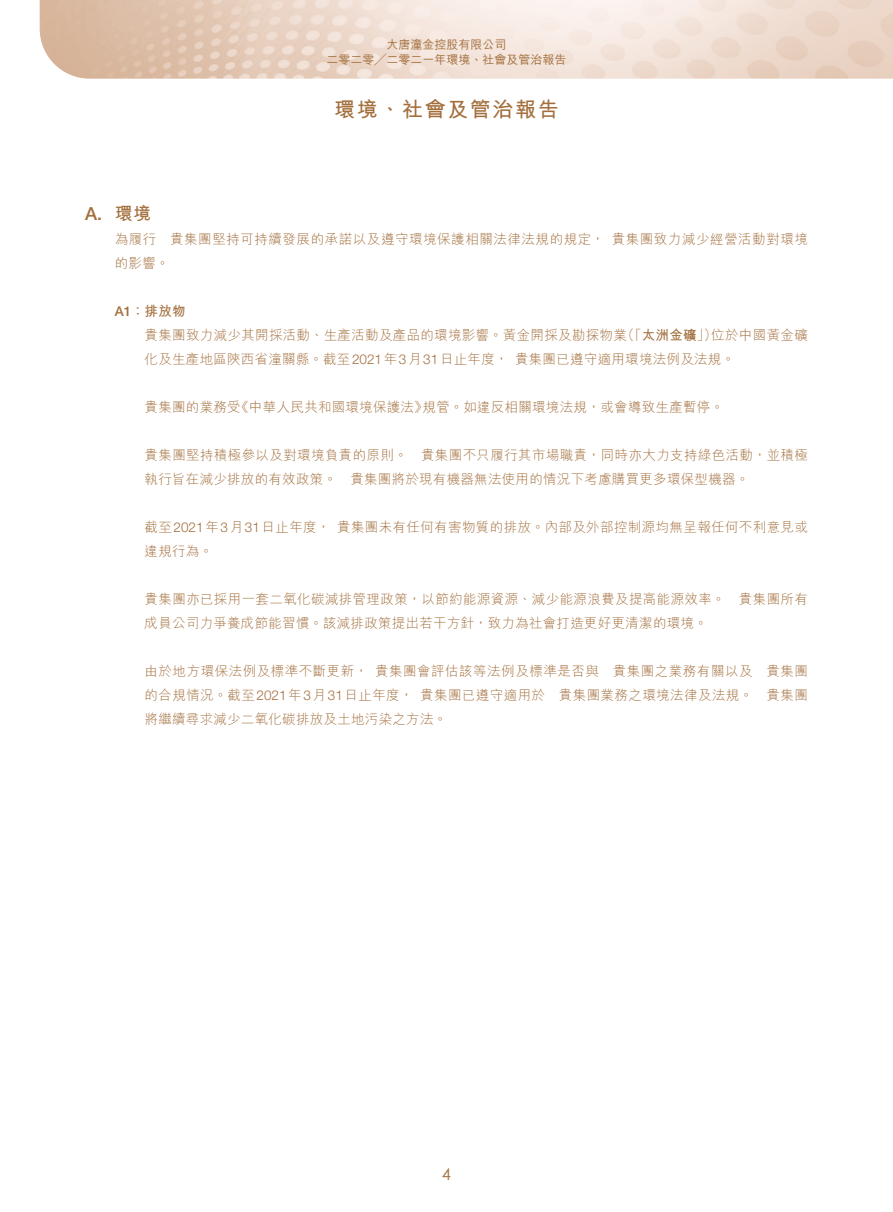
<style>
.page{position:relative;width:893px;height:1212px;background:#fff}
.page>*{position:absolute;margin:0;border:0;box-sizing:border-box;transform-origin:0 0}
.t1{font:700 21px "M Hei HK";letter-spacing:.08em;color:#a36f3d}
.t2{font:500 18px "Helvetica Neue LT Std";color:#a36f3d}
.t3{font:16.5px "Century Gothic";color:#a36f3d}
.t4{font:300 13.5px/24px "M Hei HK";letter-spacing:.025em;color:#a36f3d}
.t5{font:500 12px/15px "M Hei HK";color:#a36f3d;text-align:center}
.s1{font-family:"M Hei HK";font-weight:700}
.s2{font-family:"Helvetica Neue LT Std";font-weight:500}
.s3{font-weight:700}
.s4{font-family:"Helvetica Neue LT Std"}
</style>
<div class="page">
<img style="left:40px;top:0;width:853px;height:79px">
<p class="t5" style="left:326px;top:36px;width:241px">大唐潼金控股有限公司<br>二零二零╱二零二一年環境、社會及管治報告</p>
<h1 class="t1" style="left:334px;top:94px;width:226px">環境、社會及管治報告</h1>
<h2 class="t2" style="left:85px;top:203px;width:68px">A. <span class="s1">環境</span></h2>
<p class="t4" style="left:115px;top:227px;width:695px">為履行 貴集團堅持可持續發展的承諾以及遵守環境保護相關法律法規的規定，貴集團致力減少經營活動對環境的影響。</p>
<p class="t4" style="left:145px;top:299px;width:665px;text-indent:-30px"><span class="s2">A1</span><span class="s3">：排放物<br></span>貴集團致力減少其開採活動、生產活動及產品的環境影響。黃金開採及勘探物業（「<span class="s3">太洲金礦</span>」）位於中國黃金礦化及生產地區陝西省潼關縣。截至<span class="s4">2021</span>年<span class="s4">3</span>月<span class="s4">31</span>日止年度，貴集團已遵守適用環境法例及法規。</p>
<p class="t4" style="left:145px;top:395px;width:581px">貴集團的業務受《中華人民共和國環境保護法》規管。如違反相關環境法規，或會導致生產暫停。</p>
<p class="t4" style="left:145px;top:443px;width:665px">貴集團堅持積極參以及對環境負責的原則。 貴集團不只履行其市場職責，同時亦大力支持綠色活動，並積極執行旨在減少排放的有效政策。 貴集團將於現有機器無法使用的情況下考慮購買更多環保型機器。</p>
<p class="t4" style="left:145px;top:515px;width:665px">截至<span class="s4">2021</span>年<span class="s4">3</span>月<span class="s4">31</span>日止年度，貴集團未有任何有害物質的排放。內部及外部控制源均無呈報任何不利意見或違規行為。</p>
<p class="t4" style="left:145px;top:587px;width:665px">貴集團亦已採用一套二氧化碳減排管理政策，以節約能源資源、減少能源浪費及提高能源效率。 貴集團所有成員公司力爭養成節能習慣。該減排政策提出若干方針，致力為社會打造更好更清潔的環境。</p>
<p class="t4" style="left:145px;top:659px;width:665px;text-align:justify">由於地方環保法例及標準不斷更新，貴集團會評估該等法例及標準是否與 貴集團之業務有關以及 貴集團的合規情況。截至<span class="s4">2021</span>年<span class="s4">3</span>月<span class="s4">31</span>日止年度，貴集團已遵守適用於 貴集團業務之環境法律及法規。 貴集團將繼續尋求減少二氧化碳排放及土地污染之方法。</p>
<p class="t3" style="left:442px;top:1162px;width:11px">4</p>
</div>
